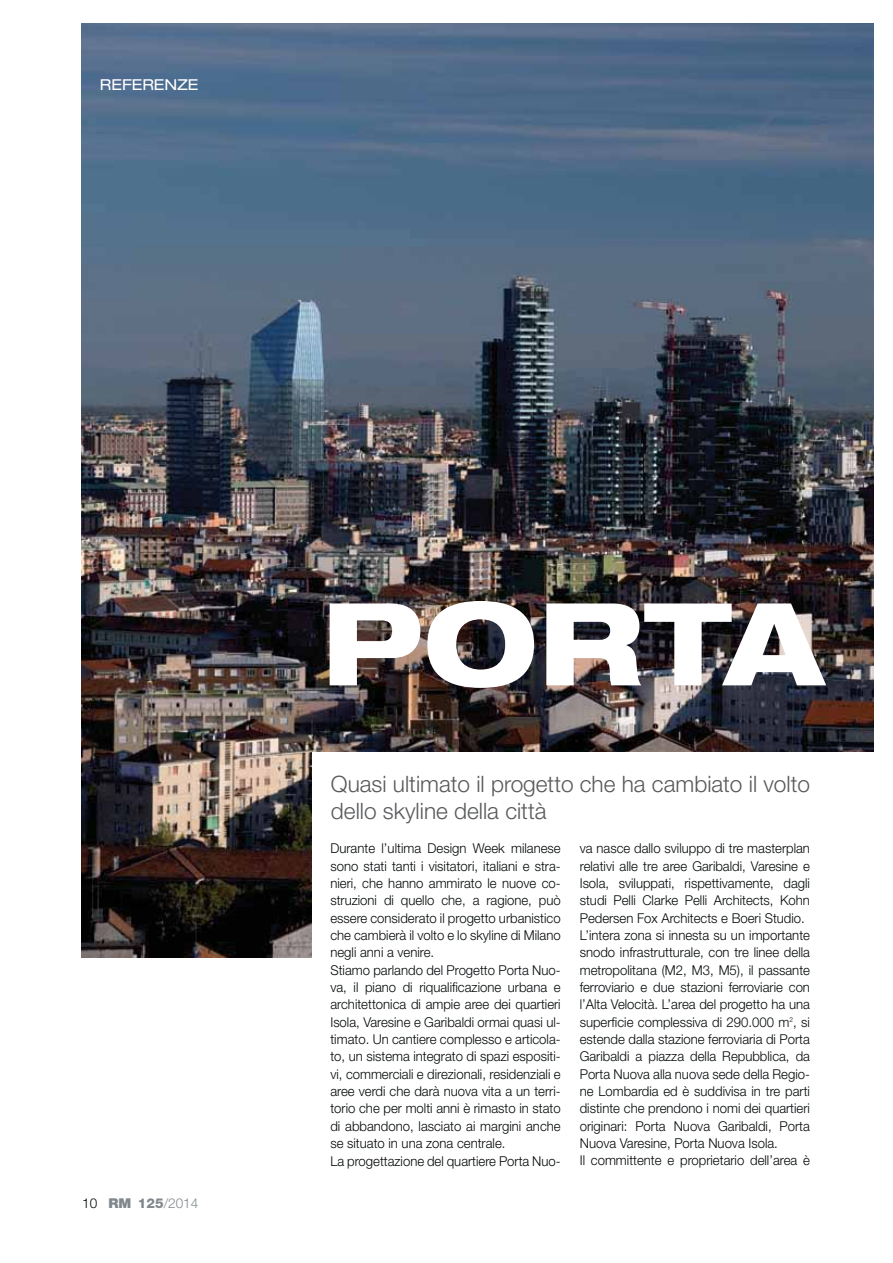
<style>
.page{position:relative;width:893px;height:1263px;background:#fff}
.page>*{position:absolute;margin:0;border:0;box-sizing:border-box;transform-origin:0 0}
.t1{font:800 expanded 114.75px "Helvetica Neue LT Std";color:#fff}
.t2{font:300 22.65px/27.2px "Helvetica Neue LT Std";color:#58595b}
.t3{font:expanded 15.15px "Helvetica Neue LT Std";color:#fff}
.t4{font:300 13.5px/17.4px "Helvetica Neue LT Std";color:#040809}
.t5{font:300 13.5px "Helvetica Neue LT Std";color:#81888d}
.s1{color:#040809}
.s2{font-weight:900}
.s3{font-weight:800}
</style>
<div class="page">
<img style="left:82px;top:23px;width:791px;height:934px">
<div style="left:312px;top:752px;width:561px;height:445px;background:#fff"></div>
<p class="t3" style="left:100px;top:76px;width:100px">REFERENZE</p>
<p class="t5" style="left:82px;top:1198px;width:118px"><span class="s1">10</span> <span class="s2">RM</span> <span class="s3">125</span>/2014</p>
<h1 class="t1" style="left:321px;top:604px;width:503px">PORTA</h1>
<h2 class="t2" style="left:331px;top:773px;width:480px">Quasi ultimato il progetto che ha cambiato il volto dello skyline della città</h2>
<p class="t4" style="left:330px;top:841px;width:232px">Durante l’ultima Design Week milanese sono stati tanti i visitatori, italiani e stra&shy;nieri, che hanno ammirato le nuove co&shy;struzioni di quello che, a ragione, può essere considerato il progetto urbanistico che cambierà il volto e lo skyline di Milano negli anni a venire.<br>Stiamo parlando del Progetto Porta Nuo&shy;va, il piano di riqualificazione urbana e architettonica di ampie aree dei quartieri Isola, Varesine e Garibaldi ormai quasi ul&shy;timato. Un cantiere complesso e articola&shy;to, un sistema integrato di spazi espositi&shy;vi, commerciali e direzionali, residenziali e aree verdi che darà nuova vita a un terri&shy;torio che per molti anni è rimasto in stato di abbandono, lasciato ai margini anche se situato in una zona centrale.<br>La progettazione del quartiere Porta Nuo-</p>
<p class="t4" style="left:579px;top:841px;width:232px">va nasce dallo sviluppo di tre masterplan relativi alle tre aree Garibaldi, Varesine e Isola, sviluppati, rispettivamente, dagli studi Pelli Clarke Pelli Architects, Kohn Pedersen Fox Architects e Boeri Studio.<br>L’intera zona si innesta su un importante snodo infrastrutturale, con tre linee della metropolitana (M2, M3, M5), il passante ferroviario e due stazioni ferroviarie con l’Alta Velocità. L’area del progetto ha una superficie complessiva di 290.000 m<sup>2</sup>, si estende dalla stazione ferroviaria di Porta Garibaldi a piazza della Repubblica, da Porta Nuova alla nuova sede della Regio&shy;ne Lombardia ed è suddivisa in tre parti distinte che prendono i nomi dei quartieri originari: Porta Nuova Garibaldi, Porta Nuova Varesine, Porta Nuova Isola.<br>Il committente e proprietario dell’area è</p>
</div>
